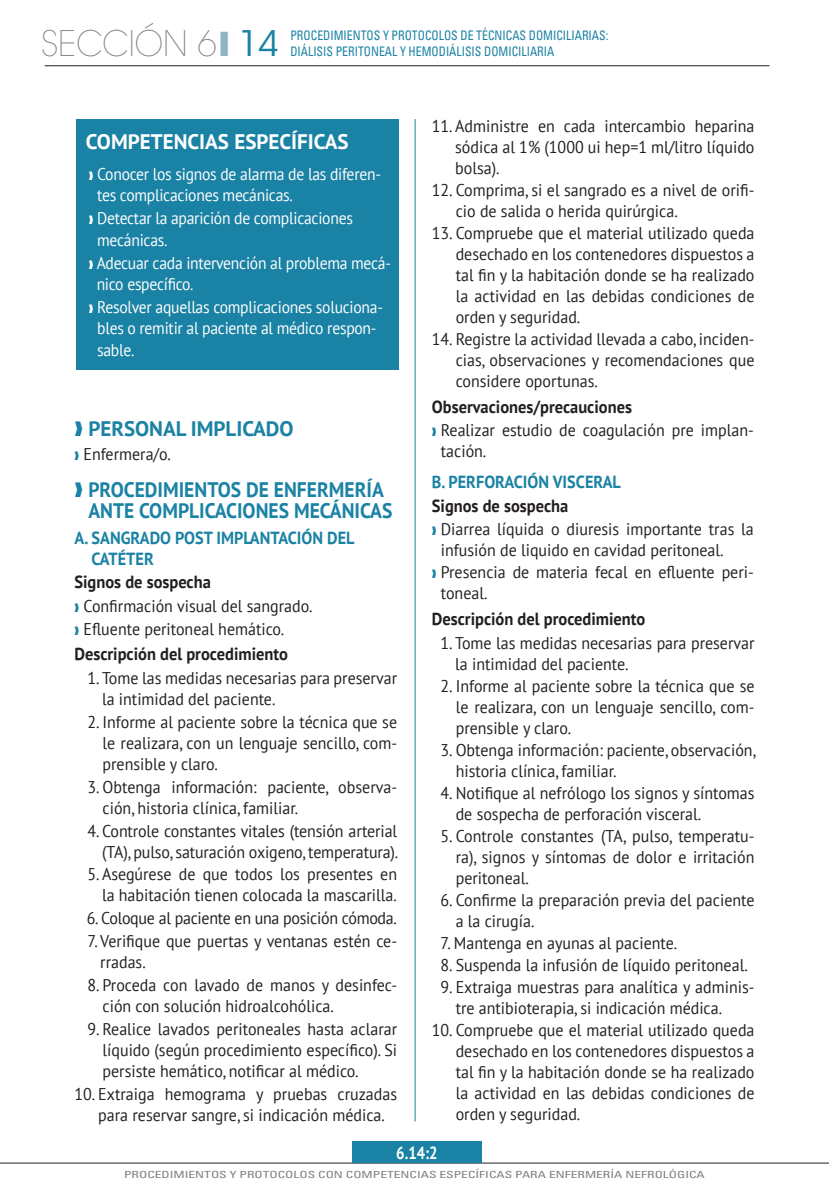
<style>
.page{position:relative;width:829px;height:1191px;background:#fff}
.page>*{position:absolute;margin:0;border:0;box-sizing:border-box;transform-origin:0 0}
.t1{font:200 35px "ITC Avant Garde Std";color:#808285;scale:.95 1}
.CPO_DE_TEXTO_GENERAL{font:700 21px/21px "PT Sans";color:#1a82a4;scale:.93 1}
.t2{font:700 21px "PT Sans";color:#fff}
.CPO_DE_TEXTO_GENERAL-2{font:700 21px "PT Sans";color:#1a82a4}
.CPO_DE_TEXTO_GENERAL-3{font:700 17.5px "PT Sans";color:#231f20;scale:.94 1}
.CPO_DE_TEXTO_GENERAL-4{font:700 17.5px/21px "PT Sans";color:#1a82a4;scale:.93 1}
.t3{font:700 17.5px "PT Sans";color:#fff;scale:.85 1}
.CPO_DE_TEXTO_GENERAL-5{font:16.97px/21px "PT Sans";color:#231f20;scale:.94 1}
.t4{font:16.97px/21px "PT Sans";letter-spacing:-.015em;color:#fff;scale:.92 1}
.CPO_DE_TEXTO_GENERAL-6{font:16.97px "PT Sans";letter-spacing:-.02em;color:#231f20;scale:.94 1}
.LADILLO{font:16.97px "PT Sans";color:#231f20;scale:.94 1}
.BAJO_NUMERO{font:condensed 13.12px "Univers LT Std";color:#1a82a4;scale:.9 1}
.t5{font:condensed 9.8px "Univers LT Std";color:#808285;scale:1.37 1}
.s1{color:#8fb3c9}
.s2{font-weight:400;color:#1a82a4}
.s3{color:#1a82a4}
</style>
<div class="page">
<hr style="left:0;top:1162px;width:828px;height:1px;background:#231f20">
<hr style="left:45px;top:65px;width:724px;height:1px;background:#231f20">
<hr style="left:415px;top:119px;width:1px;height:1002px;background:#1a82a4">
<div style="left:76px;top:119px;width:322px;height:251px;background:#1a82a4"></div>
<div style="left:352px;top:1141px;width:129px;height:22px;background:#1a82a4"></div>
<p class="t1" style="left:41px;top:23px;width:252px">SECCIÓN 6<span class="s1">❙</span> <span class="s2">14</span></p>
<p class="BAJO_NUMERO" style="left:290px;top:27px;width:354px">PROCEDIMIENTOS Y PROTOCOLOS DE TÉCNICAS DOMICILIARIAS:</p>
<p class="BAJO_NUMERO" style="left:290px;top:43px;width:295px">DIÁLISIS PERITONEAL Y HEMODIÁLISIS DOMICILIARIA</p>
<p class="CPO_DE_TEXTO_GENERAL-5" style="left:455px;top:115px;width:320px;text-align:justify;text-indent:-23px">11. Administre en cada intercambio heparina sódica al 1% (1000 ui hep=1 ml/litro líquido bolsa).</p>
<p class="CPO_DE_TEXTO_GENERAL-5" style="left:455px;top:179px;width:319px;text-indent:-24px">12. Comprima, si el sangrado es a nivel de orifi&shy;cio de salida o herida quirúrgica.</p>
<p class="CPO_DE_TEXTO_GENERAL-5" style="left:455px;top:222px;width:319px;text-align:justify;text-indent:-24px">13. Compruebe que el material utilizado queda desechado en los contenedores dispuestos a tal fin y la habitación donde se ha realizado la actividad en las debidas condiciones de orden y seguridad.</p>
<p class="CPO_DE_TEXTO_GENERAL-5" style="left:455px;top:328px;width:319px;text-align:justify;text-indent:-24px">14. Registre la actividad llevada a cabo, inciden&shy;cias, observaciones y recomendaciones que considere oportunas.</p>
<p class="CPO_DE_TEXTO_GENERAL-3" style="left:432px;top:395px;width:214px">Observaciones/precauciones</p>
<p class="CPO_DE_TEXTO_GENERAL-5" style="left:441px;top:419px;width:334px;text-indent:-9px"><span class="s3">❱</span> Realizar estudio de coagulación pre implan&shy;tación.</p>
<p class="CPO_DE_TEXTO_GENERAL-4" style="left:432px;top:471px;width:205px">B. PERFORACIÓN VISCERAL</p>
<p class="CPO_DE_TEXTO_GENERAL-3" style="left:432px;top:494px;width:147px">Signos de sospecha</p>
<p class="CPO_DE_TEXTO_GENERAL-5" style="left:441px;top:518px;width:334px;text-indent:-9px"><span class="s3">❱</span> Diarrea líquida o diuresis importante tras la infusión de liquido en cavidad peritoneal.</p>
<p class="CPO_DE_TEXTO_GENERAL-5" style="left:441px;top:561px;width:334px;text-indent:-9px"><span class="s3">❱</span> Presencia de materia fecal en efluente peri&shy;toneal.</p>
<p class="CPO_DE_TEXTO_GENERAL-3" style="left:432px;top:607px;width:228px">Descripción del procedimiento</p>
<p class="CPO_DE_TEXTO_GENERAL-5" style="left:455px;top:632px;width:320px;text-indent:-15px">1. Tome las medidas necesarias para preservar la intimidad del paciente.</p>
<p class="CPO_DE_TEXTO_GENERAL-5" style="left:455px;top:675px;width:319px;text-align:justify;text-indent:-15px">2. Informe al paciente sobre la técnica que se le realizara, con un lenguaje sencillo, com&shy;prensible y claro.</p>
<p class="CPO_DE_TEXTO_GENERAL-5" style="left:455px;top:739px;width:321px;text-indent:-15px">3. Obtenga información: paciente, observación, historia clínica, familiar.</p>
<p class="CPO_DE_TEXTO_GENERAL-5" style="left:455px;top:782px;width:319px;text-indent:-15px">4. Notifique al nefrólogo los signos y síntomas de sospecha de perforación visceral.</p>
<p class="CPO_DE_TEXTO_GENERAL-5" style="left:455px;top:825px;width:319px;text-align:justify;text-indent:-15px">5. Controle constantes (TA, pulso, temperatu&shy;ra), signos y síntomas de dolor e irritación peritoneal.</p>
<p class="CPO_DE_TEXTO_GENERAL-5" style="left:455px;top:889px;width:319px;text-indent:-15px">6. Confirme la preparación previa del paciente a la cirugía.</p>
<p class="CPO_DE_TEXTO_GENERAL-5" style="left:440px;top:932px;width:253px">7. Mantenga en ayunas al paciente.</p>
<p class="CPO_DE_TEXTO_GENERAL-5" style="left:440px;top:954px;width:328px">8. Suspenda la infusión de líquido peritoneal.</p>
<p class="CPO_DE_TEXTO_GENERAL-5" style="left:455px;top:976px;width:319px;text-indent:-15px">9. Extraiga muestras para analítica y adminis&shy;tre antibioterapia, si indicación médica.</p>
<p class="CPO_DE_TEXTO_GENERAL-5" style="left:455px;top:1019px;width:319px;text-align:justify;text-indent:-24px">10. Compruebe que el material utilizado queda desechado en los contenedores dispuestos a tal fin y la habitación donde se ha realizado la actividad en las debidas condiciones de orden y seguridad.</p>
<p class="t2" style="left:86px;top:128px;width:264px">COMPETENCIAS ESPECÍFICAS</p>
<p class="t4" style="left:97px;top:163px;width:310px;text-indent:-8px">❱ Conocer los signos de alarma de las diferen&shy;tes complicaciones mecánicas.</p>
<p class="t4" style="left:97px;top:208px;width:279px;text-indent:-8px">❱ Detectar la aparición de complicaciones mecánicas.</p>
<p class="t4" style="left:97px;top:252px;width:321px;text-indent:-8px">❱ Adecuar cada intervención al problema mecá&shy;nico específico.</p>
<p class="t4" style="left:97px;top:297px;width:312px;text-indent:-8px">❱ Resolver aquellas complicaciones soluciona&shy;bles o remitir al paciente al médico respon&shy;sable.</p>
<p class="CPO_DE_TEXTO_GENERAL-2" style="left:74px;top:415px;width:221px">❱ PERSONAL IMPLICADO</p>
<p class="LADILLO" style="left:74px;top:443px;width:104px"><span class="s3">❱</span> Enfermera/o.</p>
<p class="CPO_DE_TEXTO_GENERAL" style="left:88px;top:478px;width:328px;text-indent:-14px">❱ PROCEDIMIENTOS DE ENFERMERÍA<br>ANTE COMPLICACIONES MECÁNICAS</p>
<p class="CPO_DE_TEXTO_GENERAL-4" style="left:91px;top:526px;width:284px;text-indent:-17px">A. SANGRADO POST IMPLANTACIÓN DEL<br>CATÉTER</p>
<p class="CPO_DE_TEXTO_GENERAL-3" style="left:74px;top:570px;width:147px">Signos de sospecha</p>
<p class="CPO_DE_TEXTO_GENERAL-5" style="left:74px;top:595px;width:255px"><span class="s3">❱</span> Confirmación visual del sangrado.</p>
<p class="CPO_DE_TEXTO_GENERAL-5" style="left:74px;top:617px;width:225px"><span class="s3">❱</span> Efluente peritoneal hemático.</p>
<p class="CPO_DE_TEXTO_GENERAL-3" style="left:74px;top:642px;width:228px">Descripción del procedimiento</p>
<p class="CPO_DE_TEXTO_GENERAL-5" style="left:102px;top:667px;width:315px;text-indent:-15px">1. Tome las medidas necesarias para preservar la intimidad del paciente.</p>
<p class="CPO_DE_TEXTO_GENERAL-5" style="left:102px;top:711px;width:315px;text-align:justify;text-indent:-15px">2. Informe al paciente sobre la técnica que se le realizara, con un lenguaje sencillo, com&shy;prensible y claro.</p>
<p class="CPO_DE_TEXTO_GENERAL-5" style="left:102px;top:776px;width:315px;text-indent:-15px">3. Obtenga información: paciente, observa&shy;ción, historia clínica, familiar.</p>
<p class="CPO_DE_TEXTO_GENERAL-5" style="left:87px;top:819px;width:332px;text-align:right">4. Controle constantes vitales (tensión arterial (TA), pulso, saturación oxigeno, temperatura).</p>
<p class="CPO_DE_TEXTO_GENERAL-5" style="left:87px;top:863px;width:331px;text-align:right">5. Asegúrese de que todos los presentes en la habitación tienen colocada la mascarilla.</p>
<p class="CPO_DE_TEXTO_GENERAL-6" style="left:87px;top:907px;width:331px">6. Coloque al paciente en una posición cómoda.</p>
<p class="CPO_DE_TEXTO_GENERAL-5" style="left:100px;top:930px;width:317px;text-indent:-13px">7. Verifique que puertas y ventanas estén ce&shy;rradas.</p>
<p class="CPO_DE_TEXTO_GENERAL-5" style="left:102px;top:974px;width:315px;text-indent:-15px">8. Proceda con lavado de manos y desinfec&shy;ción con solución hidroalcohólica.</p>
<p class="CPO_DE_TEXTO_GENERAL-5" style="left:102px;top:1018px;width:315px;text-align:justify;text-indent:-15px">9. Realice lavados peritoneales hasta aclarar líquido (según procedimiento específico). Si persiste hemático, notificar al médico.</p>
<p class="CPO_DE_TEXTO_GENERAL-5" style="left:98px;top:1082px;width:319px;text-indent:-24px">10. Extraiga hemograma y pruebas cruzadas para reservar sangre, si indicación médica.</p>
<p class="t3" style="left:396px;top:1141px;width:50px">6.14:2</p>
<p class="t5" style="left:124px;top:1168px;width:425px">PROCEDIMIENTOS Y PROTOCOLOS CON COMPETENCIAS ESPECÍFICAS PARA ENFERMERÍA NEFROLÓGICA</p>
</div>
